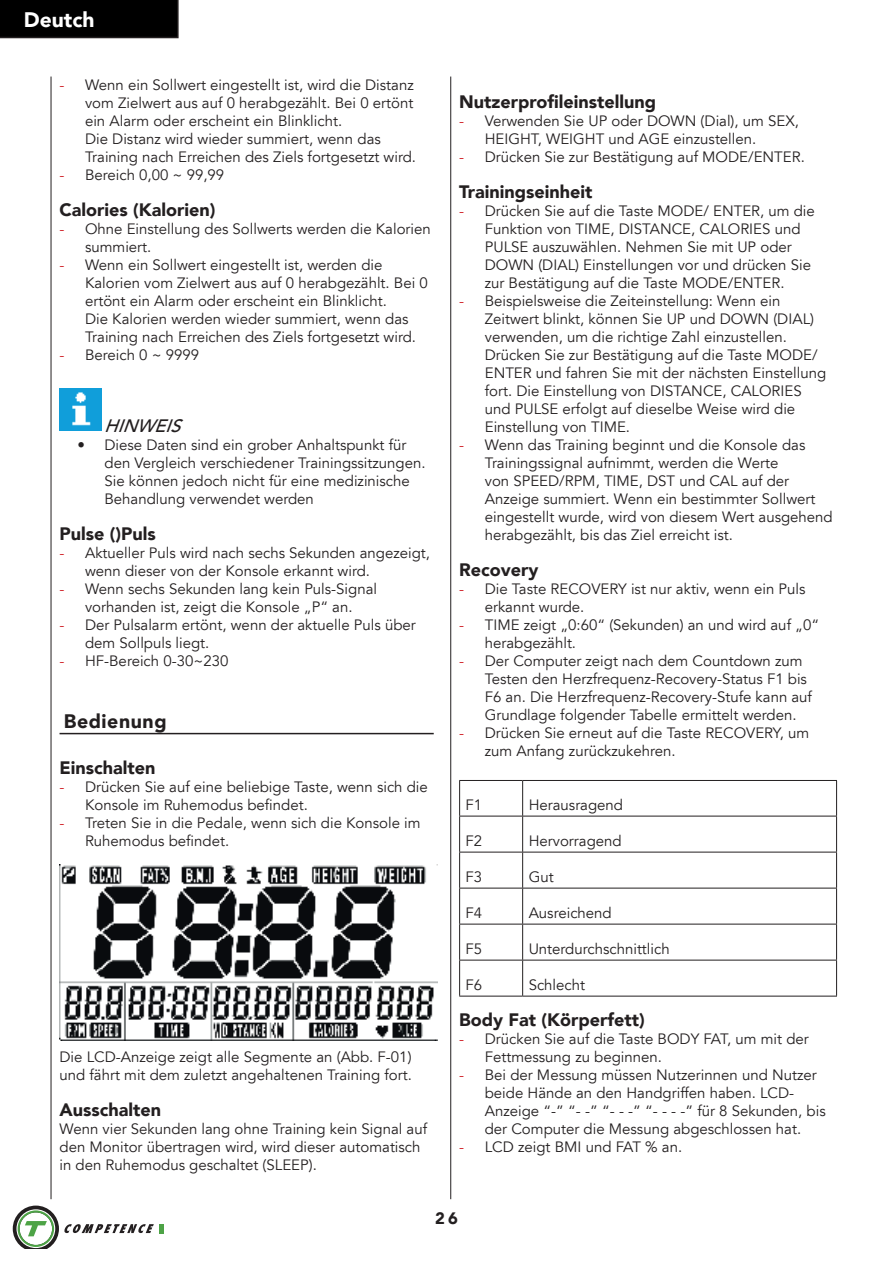
<style>
.page{position:relative;width:893px;height:1263px;background:#fff}
.page>*{position:absolute;margin:0;border:0;box-sizing:border-box;transform-origin:0 0}
.t1{font:900 21px "Avenir LT";color:#fff}
.t2{font:900 19.5px "Avenir LT";letter-spacing:.03em;color:#231f20}
.t3{font:900 18px "Avenir LT";color:#231f20}
.t4{font:italic 500 18px "Avenir LT";color:#231f20}
.t5{font:900 16.5px "Avenir LT";color:#231f20}
.t6{font:15px/18px "Avenir LT";color:#231f20}
.s1{color:#d1232a}
</style>
<div class="page">
<div style="left:0;top:0;width:179px;height:38px;background:#000"></div>
<svg style="left:13px;top:1205px;width:141px;height:43px"></svg>
<div style="left:159px;top:1224px;width:5px;height:9px;background:#4da346"></div>
<hr style="left:51px;top:77px;width:1px;height:1122px;background:#231f20">
<hr style="left:450px;top:77px;width:1px;height:1122px;background:#231f20">
<hr style="left:60px;top:733px;width:374px;height:1px;background:#231f20">
<img style="left:60px;top:389px;width:42px;height:41px">
<img style="left:60px;top:864px;width:378px;height:176px">
<hr style="left:459px;top:780px;width:64px;height:1px;background:#231f20">
<hr style="left:459px;top:781px;width:1px;height:35px;background:#231f20">
<hr style="left:523px;top:780px;width:314px;height:1px;background:#231f20">
<hr style="left:522px;top:781px;width:1px;height:35px;background:#231f20">
<hr style="left:836px;top:781px;width:1px;height:35px;background:#231f20">
<hr style="left:459px;top:816px;width:64px;height:1px;background:#231f20">
<hr style="left:459px;top:816px;width:1px;height:36px;background:#231f20">
<hr style="left:523px;top:816px;width:314px;height:1px;background:#231f20">
<hr style="left:522px;top:816px;width:1px;height:36px;background:#231f20">
<hr style="left:836px;top:816px;width:1px;height:36px;background:#231f20">
<hr style="left:459px;top:852px;width:64px;height:1px;background:#231f20">
<hr style="left:459px;top:852px;width:1px;height:36px;background:#231f20">
<hr style="left:523px;top:852px;width:314px;height:1px;background:#231f20">
<hr style="left:522px;top:852px;width:1px;height:36px;background:#231f20">
<hr style="left:836px;top:852px;width:1px;height:36px;background:#231f20">
<hr style="left:459px;top:888px;width:64px;height:1px;background:#231f20">
<hr style="left:459px;top:888px;width:1px;height:36px;background:#231f20">
<hr style="left:523px;top:888px;width:314px;height:1px;background:#231f20">
<hr style="left:522px;top:888px;width:1px;height:36px;background:#231f20">
<hr style="left:836px;top:888px;width:1px;height:36px;background:#231f20">
<hr style="left:459px;top:924px;width:64px;height:1px;background:#231f20">
<hr style="left:459px;top:924px;width:1px;height:36px;background:#231f20">
<hr style="left:523px;top:924px;width:314px;height:1px;background:#231f20">
<hr style="left:522px;top:924px;width:1px;height:36px;background:#231f20">
<hr style="left:836px;top:924px;width:1px;height:36px;background:#231f20">
<hr style="left:459px;top:960px;width:64px;height:1px;background:#231f20">
<hr style="left:459px;top:960px;width:1px;height:36px;background:#231f20">
<hr style="left:523px;top:960px;width:314px;height:1px;background:#231f20">
<hr style="left:522px;top:960px;width:1px;height:36px;background:#231f20">
<hr style="left:836px;top:960px;width:1px;height:36px;background:#231f20">
<hr style="left:459px;top:996px;width:64px;height:1px;background:#231f20">
<hr style="left:523px;top:996px;width:314px;height:1px;background:#231f20">
<h1 class="t1" style="left:24px;top:7px;width:72px">Deutch</h1>
<p class="t6" style="left:85px;top:76px;width:333px;text-indent:-26px"><span class="s1">-</span> Wenn ein Sollwert eingestellt ist, wird die Distanz vom Zielwert aus auf 0 herabgezählt. Bei 0 ertönt ein Alarm oder erscheint ein Blinklicht.<br>Die Distanz wird wieder summiert, wenn das Training nach Erreichen des Ziels fortgesetzt wird.</p>
<p class="t6" style="left:60px;top:166px;width:166px"><span class="s1">-</span> Bereich 0,00 ~ 99,99</p>
<p class="t3" style="left:60px;top:202px;width:157px">Calories (Kalorien)</p>
<p class="t6" style="left:85px;top:220px;width:347px;text-indent:-26px"><span class="s1">-</span> Ohne Einstellung des Sollwerts werden die Kalorien summiert.</p>
<p class="t6" style="left:85px;top:256px;width:344px;text-indent:-26px"><span class="s1">-</span> Wenn ein Sollwert eingestellt ist, werden die Kalorien vom Zielwert aus auf 0 herabgezählt. Bei 0 ertönt ein Alarm oder erscheint ein Blinklicht.<br>Die Kalorien werden wieder summiert, wenn das Training nach Erreichen des Ziels fortgesetzt wird.</p>
<p class="t6" style="left:60px;top:346px;width:141px"><span class="s1">-</span> Bereich 0 ~ 9999</p>
<p class="t4" style="left:104px;top:418px;width:84px">HINWEIS</p>
<p class="t6" style="left:105px;top:437px;width:323px;text-indent:-27px">• Diese Daten sind ein grober Anhaltspunkt für den Vergleich verschiedener Trainingssitzungen.<br>Sie können jedoch nicht für eine medizinische Behandlung verwendet werden</p>
<p class="t3" style="left:60px;top:526px;width:98px">Pulse ()Puls</p>
<p class="t6" style="left:85px;top:544px;width:347px;text-indent:-26px"><span class="s1">-</span> Aktueller Puls wird nach sechs Sekunden angezeigt, wenn dieser von der Konsole erkannt wird.</p>
<p class="t6" style="left:60px;top:580px;width:319px;text-align:center"><span class="s1">-</span> Wenn sechs Sekunden lang kein Puls-Signal vorhanden ist, zeigt die Konsole „P“ an.</p>
<p class="t6" style="left:85px;top:616px;width:332px;text-indent:-26px"><span class="s1">-</span> Der Pulsalarm ertönt, wenn der aktuelle Puls über dem Sollpuls liegt.</p>
<p class="t6" style="left:60px;top:652px;width:170px"><span class="s1">-</span> HF-Bereich 0-30~230</p>
<h2 class="t2" style="left:64px;top:713px;width:104px">Bedienung</h2>
<p class="t3" style="left:60px;top:760px;width:98px">Einschalten</p>
<p class="t6" style="left:85px;top:778px;width:344px;text-indent:-26px"><span class="s1">-</span> Drücken Sie auf eine beliebige Taste, wenn sich die<br>Konsole im Ruhemodus befindet.</p>
<p class="t6" style="left:85px;top:814px;width:337px;text-indent:-26px"><span class="s1">-</span> Treten Sie in die Pedale, wenn sich die Konsole im<br>Ruhemodus befindet.</p>
<p class="t6" style="left:60px;top:1048px;width:354px">Die LCD-Anzeige zeigt alle Segmente an (Abb. F-01) und fährt mit dem zuletzt angehaltenen Training fort.</p>
<p class="t3" style="left:60px;top:1102px;width:103px">Ausschalten</p>
<p class="t6" style="left:60px;top:1120px;width:369px">Wenn vier Sekunden lang ohne Training kein Signal auf den Monitor übertragen wird, wird dieser automatisch in den Ruhemodus geschaltet (SLEEP).</p>
<p class="t3" style="left:459px;top:94px;width:199px">Nutzerprofileinstellung</p>
<p class="t6" style="left:485px;top:112px;width:316px;text-indent:-26px"><span class="s1">-</span> Verwenden Sie UP oder DOWN (Dial), um SEX,<br>HEIGHT, WEIGHT und AGE einzustellen.</p>
<p class="t6" style="left:459px;top:148px;width:347px"><span class="s1">-</span> Drücken Sie zur Bestätigung auf MODE/ENTER.</p>
<p class="t3" style="left:459px;top:184px;width:135px">Trainingseinheit</p>
<p class="t6" style="left:485px;top:202px;width:332px;text-indent:-26px"><span class="s1">-</span> Drücken Sie auf die Taste MODE/ ENTER, um die Funktion von TIME, DISTANCE, CALORIES und PULSE auszuwählen. Nehmen Sie mit UP oder DOWN (DIAL) Einstellungen vor und drücken Sie zur Bestätigung auf die Taste MODE/ENTER.</p>
<p class="t6" style="left:485px;top:292px;width:343px;text-indent:-26px"><span class="s1">-</span> Beispielsweise die Zeiteinstellung: Wenn ein Zeitwert blinkt, können Sie UP und DOWN (DIAL) verwenden, um die richtige Zahl einzustellen.<br>Drücken Sie zur Bestätigung auf die Taste MODE/ ENTER und fahren Sie mit der nächsten Einstellung fort. Die Einstellung von DISTANCE, CALORIES und PULSE erfolgt auf dieselbe Weise wird die Einstellung von TIME.</p>
<p class="t6" style="left:485px;top:436px;width:349px;text-indent:-26px"><span class="s1">-</span> Wenn das Training beginnt und die Konsole das Trainingssignal aufnimmt, werden die Werte<br>von SPEED/RPM, TIME, DST und CAL auf der Anzeige summiert. Wenn ein bestimmter Sollwert eingestellt wurde, wird von diesem Wert ausgehend herabgezählt, bis das Ziel erreicht ist.</p>
<p class="t3" style="left:459px;top:562px;width:81px">Recovery</p>
<p class="t6" style="left:485px;top:580px;width:322px;text-indent:-26px"><span class="s1">-</span> Die Taste RECOVERY ist nur aktiv, wenn ein Puls erkannt wurde.</p>
<p class="t6" style="left:485px;top:616px;width:336px;text-indent:-26px"><span class="s1">-</span> TIME zeigt „0:60“ (Sekunden) an und wird auf „0“ herabgezählt.</p>
<p class="t6" style="left:485px;top:652px;width:329px;text-indent:-26px"><span class="s1">-</span> Der Computer zeigt nach dem Countdown zum Testen den Herzfrequenz-Recovery-Status F1 bis F6 an. Die Herzfrequenz-Recovery-Stufe kann auf Grundlage folgender Tabelle ermittelt werden.</p>
<p class="t6" style="left:485px;top:724px;width:326px;text-indent:-26px"><span class="s1">-</span> Drücken Sie erneut auf die Taste RECOVERY, um zum Anfang zurückzukehren.</p>
<p class="t6" style="left:466px;top:796px;width:18px">F1</p>
<p class="t6" style="left:529px;top:796px;width:96px">Herausragend</p>
<p class="t6" style="left:466px;top:832px;width:18px">F2</p>
<p class="t6" style="left:529px;top:832px;width:95px">Hervorragend</p>
<p class="t6" style="left:466px;top:868px;width:18px">F3</p>
<p class="t6" style="left:529px;top:868px;width:26px">Gut</p>
<p class="t6" style="left:466px;top:904px;width:18px">F4</p>
<p class="t6" style="left:529px;top:904px;width:85px">Ausreichend</p>
<p class="t6" style="left:466px;top:940px;width:18px">F5</p>
<p class="t6" style="left:529px;top:940px;width:143px">Unterdurchschnittlich</p>
<p class="t6" style="left:466px;top:976px;width:18px">F6</p>
<p class="t6" style="left:529px;top:976px;width:58px">Schlecht</p>
<p class="t3" style="left:459px;top:1012px;width:187px">Body Fat (Körperfett)</p>
<p class="t6" style="left:485px;top:1030px;width:326px;text-indent:-26px"><span class="s1">-</span> Drücken Sie auf die Taste BODY FAT, um mit der<br>Fettmessung zu beginnen.</p>
<p class="t6" style="left:485px;top:1066px;width:342px;text-indent:-26px"><span class="s1">-</span> Bei der Messung müssen Nutzerinnen und Nutzer beide Hände an den Handgriffen haben. LCD-Anzeige “-” “- -” “- - -” “- - - -” für 8 Sekunden, bis der Computer die Messung abgeschlossen hat.</p>
<p class="t6" style="left:459px;top:1138px;width:224px"><span class="s1">-</span> LCD zeigt BMI und FAT % an.</p>
<p class="t5" style="left:435px;top:1211px;width:24px">26</p>
</div>
